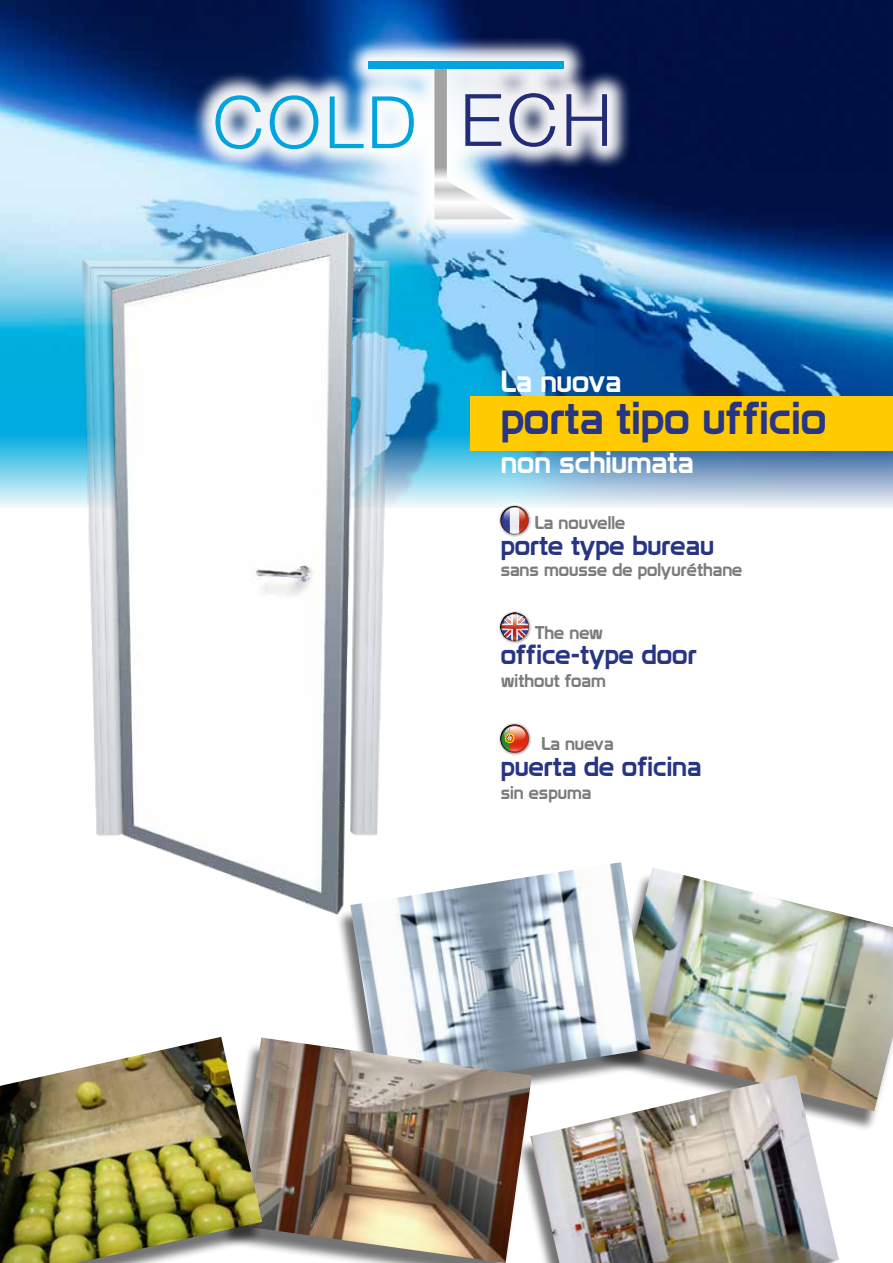
<style>
.page{position:relative;width:893px;height:1263px;background:#fff}
.page>*{position:absolute;margin:0;border:0;box-sizing:border-box;transform-origin:0 0}
.t1{font:300 72.3px "Helvetica Neue";letter-spacing:.05em;color:#00a5df}
.t2{font:45px "Prototype";color:#283583}
.t3{font:30px "Prototype";color:#fff}
.t4{font:27px "Prototype";color:#283583}
.t5{font:18px "Prototype";color:#7c7b7b}
.s1{color:#232c77}
</style>
<div class="page">
<img style="left:651px;top:867px;width:242px;height:244px">
<img style="left:0;top:0;width:893px;height:507px">
<div style="left:191px;top:36px;width:441px;height:208px;background:#fff;opacity:.95"></div>
<svg style="left:377px;top:68px;width:137px;height:151px"></svg>
<div style="left:368px;top:61px;width:196px;height:7px;background:#00a5df"></div>
<div style="left:471px;top:396px;width:422px;height:55px;background:#ffca00"></div>
<img style="left:350px;top:862px;width:301px;height:213px">
<svg style="left:497px;top:503px;width:34px;height:34px"></svg>
<svg style="left:500px;top:506px;width:29px;height:28px"></svg>
<svg style="left:499px;top:611px;width:32px;height:33px"></svg>
<img style="left:262px;top:1037px;width:270px;height:226px">
<div style="left:516px;top:1081px;width:324px;height:182px;background:#000;opacity:.55"></div>
<img style="left:530px;top:1075px;width:309px;height:188px">
<img style="left:0;top:1037px;width:262px;height:226px">
<svg style="left:499px;top:723px;width:32px;height:32px"></svg>
<img style="left:54px;top:177px;width:372px;height:762px">
<h1 class="t1" style="left:213px;top:64px;width:401px">COLD <span class="s1">ECH</span></h1>
<h3 class="t3" style="left:501px;top:364px;width:122px">La nuova</h3>
<h2 class="t2" style="left:501px;top:391px;width:327px">porta tipo ufficio</h2>
<h3 class="t3" style="left:501px;top:445px;width:194px">non schiumata</h3>
<p class="t5" style="left:535px;top:512px;width:92px">La nouvelle</p>
<h3 class="t4" style="left:501px;top:529px;width:215px">porte type bureau</h3>
<p class="t5" style="left:501px;top:559px;width:243px">sans mousse de polyuréthane</p>
<p class="t5" style="left:535px;top:622px;width:70px">The new</p>
<h3 class="t4" style="left:501px;top:638px;width:197px">office-type door</h3>
<p class="t5" style="left:501px;top:670px;width:107px">without foam</p>
<p class="t5" style="left:541px;top:733px;width:74px">La nueva</p>
<h3 class="t4" style="left:501px;top:750px;width:202px">puerta de oficina</h3>
<p class="t5" style="left:501px;top:782px;width:92px">sin espuma</p>
</div>
